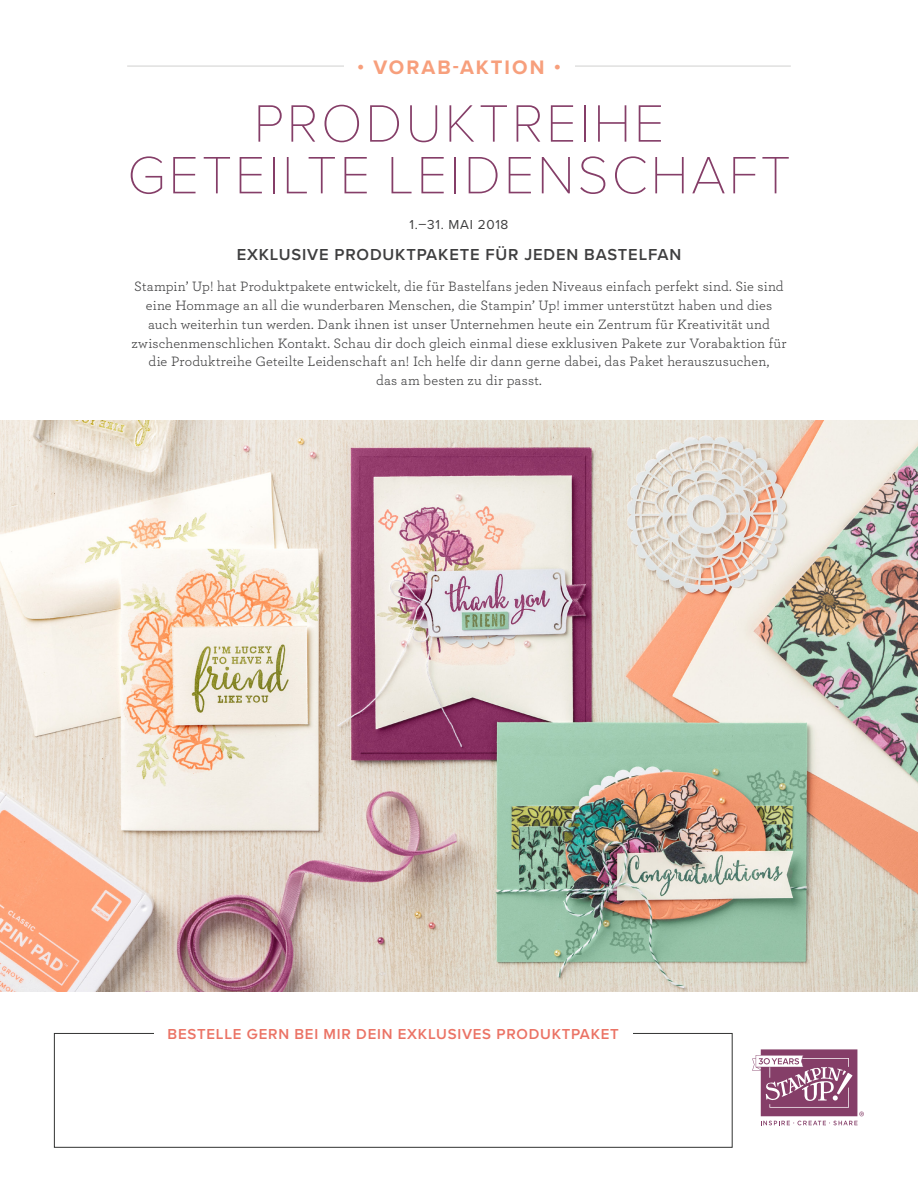
<style>
.page{position:relative;width:918px;height:1188px;background:#fff}
.page>*{position:absolute;margin:0;border:0;box-sizing:border-box;transform-origin:0 0}
.t1{font:100 54.45px/51.8px "Proxima Nova T";letter-spacing:.05em;color:#853e68;text-align:center}
.t2{font:700 20.25px "Proxima Nova";letter-spacing:.1em;color:#f79f7c}
.t3{font:600 16.5px "Proxima Nova";letter-spacing:.05em;color:#3e3e3f}
.t4{font:600 15px "Proxima Nova A";letter-spacing:.05em;color:#eb7365}
.t5{font:14.25px/18.8px "Archer";letter-spacing:.01em;color:#3e3e3f;text-align:center}
.t6{font:13.5px "Proxima Nova";letter-spacing:.05em;color:#3e3e3f}
</style>
<div class="page">
<hr style="left:127px;top:66px;width:664px;height:1px;background:#d1d0cf">
<div style="left:344px;top:58px;width:230px;height:16px;background:#fff"></div>
<svg style="left:752px;top:1049px;width:112px;height:76px"></svg>
<div style="left:54px;top:1033px;width:679px;height:115px;border:1px solid #323332"></div>
<div style="left:154px;top:1027px;width:478px;height:12px;background:#fff"></div>
<img style="left:0;top:420px;width:918px;height:572px">
<p class="t2" style="left:357px;top:52px;width:205px">• VORAB-AKTION •</p>
<p class="t1" style="left:127px;top:94px;width:665px">PRODUKTREIHE<br>GETEILTE LEIDENSCHAFT</p>
<p class="t6" style="left:410px;top:214px;width:100px">1.–31. MAI 2018</p>
<p class="t3" style="left:237px;top:242px;width:446px">EXKLUSIVE PRODUKTPAKETE FÜR JEDEN BASTELFAN</p>
<p class="t5" style="left:131px;top:277px;width:657px">Stampin’ Up! hat Produktpakete entwickelt, die für Bastelfans jeden Niveaus einfach perfekt sind. Sie sind eine Hommage an all die wunderbaren Menschen, die Stampin’ Up! immer unterstützt haben und dies auch weiterhin tun werden. Dank ihnen ist unser Unternehmen heute ein Zentrum für Kreativität und zwischenmenschlichen Kontakt. Schau dir doch gleich einmal diese exklusiven Pakete zur Vorabaktion für die Produktreihe Geteilte Leidenschaft an! Ich helfe dir dann gerne dabei, das Paket herauszusuchen,<br>das am besten zu dir passt.</p>
<p class="t4" style="left:168px;top:1023px;width:453px">BESTELLE GERN BEI MIR DEIN EXKLUSIVES PRODUKTPAKET</p>
</div>
